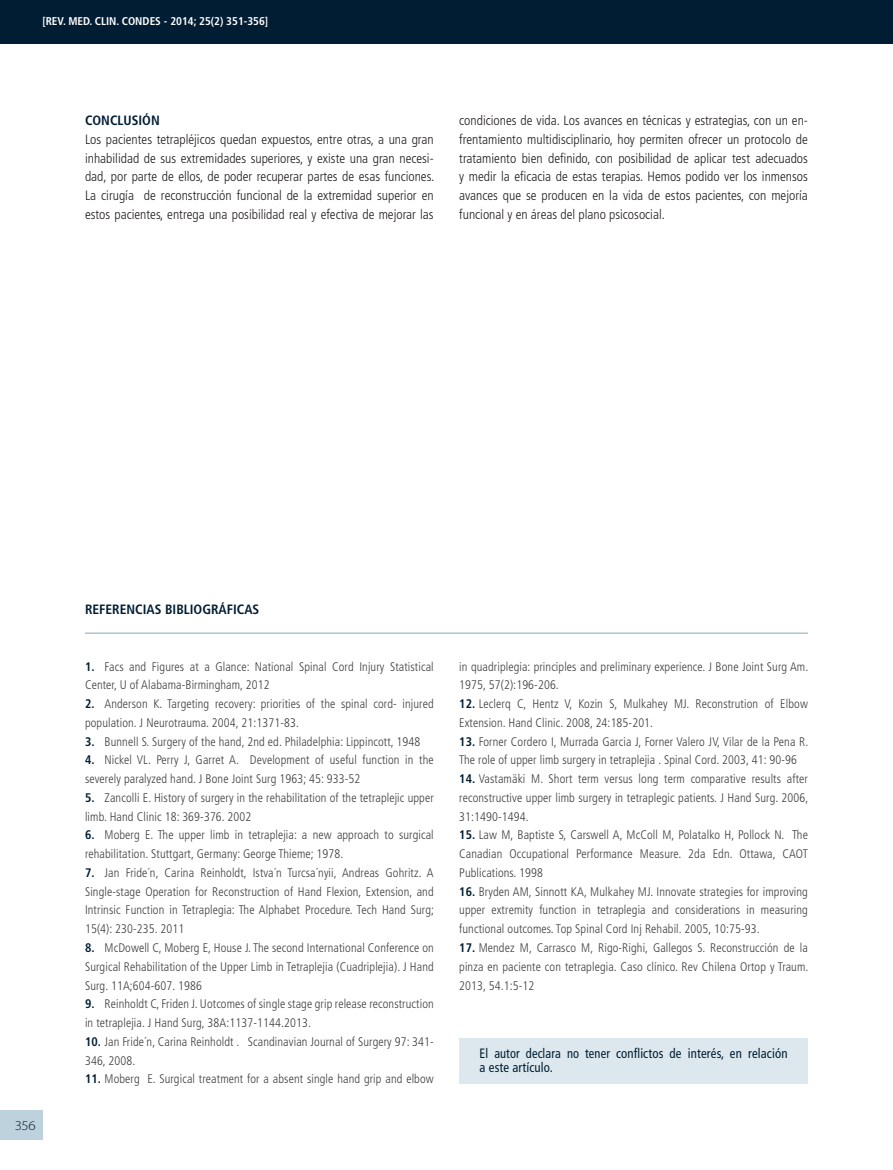
<style>
.page{position:relative;width:893px;height:1170px;background:#fff}
.page>*{position:absolute;margin:0;border:0;box-sizing:border-box;transform-origin:0 0}
.t1{font:300 condensed 13.5px/18.8px "Frutiger";color:#231f20;text-align:justify}
.t2{font:condensed 13.5px/13.5px "Frutiger";letter-spacing:.01em;color:#001d33;scale:.92 1}
.t3{font:700 condensed 13.5px "Frutiger";color:#001d33}
.t4{font:300 13.5px "Myriad Pro";color:#001d33;scale:1.1 1}
.t5{font:300 condensed 12.45px/18.8px "Frutiger";letter-spacing:.01em;color:#3e3e3f}
.t6{font:700 condensed 11.25px "Frutiger";color:#fff}
.s1{font-weight:700;color:#001d33}
</style>
<div class="page">
<div style="left:0;top:1110px;width:43px;height:30px;background:#bdd2dc"></div>
<div style="left:0;top:0;width:893px;height:44px;background:#001d33"></div>
<hr style="left:85px;top:632px;width:723px;height:2px;background:#abc6d2">
<div style="left:459px;top:1038px;width:349px;height:45px;background:#dce8ed"></div>
<p class="t6" style="left:42px;top:15px;width:227px">[REV. MED. CLIN. CONDES - 2014; 25(2) 351-356]</p>
<p class="t3" style="left:85px;top:112px;width:16px">CONCLUSI</p>
<p class="t3" style="left:142px;top:112px;width:17px">ÓN</p>
<p class="t1" style="left:85px;top:130px;width:351px">Los pacientes tetrapléjicos quedan expuestos, entre otras, a una gran inhabilidad de sus extremidades superiores, y existe una gran necesi&shy;dad, por parte de ellos, de poder recuperar partes de esas funciones.<br>La cirugía de reconstrucción funcional de la extremidad superior en estos pacientes, entrega una posibilidad real y efectiva de mejorar las</p>
<p class="t1" style="left:459px;top:111px;width:350px">condiciones de vida. Los avances en técnicas y estrategias, con un en&shy;frentamiento multidisciplinario, hoy permiten ofrecer un protocolo de tratamiento bien definido, con posibilidad de aplicar test adecuados y medir la eficacia de estas terapias. Hemos podido ver los inmensos avances que se producen en la vida de estos pacientes, con mejoría funcional y en áreas del plano psicosocial.</p>
<p class="t4" style="left:15px;top:1117px;width:21px">356</p>
<p class="t3" style="left:85px;top:601px;width:15px">REFER</p>
<p class="t3" style="left:120px;top:601px;width:15px">ENCIAS</p>
<p class="t3" style="left:165px;top:601px;width:69px">BI BLIOGRÁFICAS</p>
<p class="t5" style="left:85px;top:657px;width:350px"><span class="s1">1.</span> Facs and Figures at a Glance: National Spinal Cord Injury Statistical<br>Center, U of Alabama-Birmingham, 2012</p>
<p class="t5" style="left:85px;top:694px;width:350px"><span class="s1">2.</span> Anderson K. Targeting recovery: priorities of the spinal cord- injured population. J Neurotrauma. 2004, 21:1371-83.</p>
<p class="t5" style="left:85px;top:732px;width:337px"><span class="s1">3.</span> Bunnell S. Surgery of the hand, 2nd ed. Philadelphia: Lippincott, 1948</p>
<p class="t5" style="left:85px;top:750px;width:350px"><span class="s1">4.</span> Nickel VL. Perry J, Garret A. Development of useful function in the severely paralyzed hand. J Bone Joint Surg 1963; 45: 933-52</p>
<p class="t5" style="left:85px;top:788px;width:350px"><span class="s1">5.</span> Zancolli E. History of surgery in the rehabilitation of the tetraplejic upper limb. Hand Clinic 18: 369-376. 2002</p>
<p class="t5" style="left:85px;top:825px;width:350px"><span class="s1">6.</span> Moberg E. The upper limb in tetraplejia: a new approach to surgical rehabilitation. Stuttgart, Germany: George Thieme; 1978.</p>
<p class="t5" style="left:85px;top:863px;width:351px;text-align:justify"><span class="s1">7.</span> Jan Fride´n, Carina Reinholdt, Istva´n Turcsa´nyii, Andreas Gohritz. A Single-stage Operation for Reconstruction of Hand Flexion, Extension, and Intrinsic Function in Tetraplegia: The Alphabet Procedure. Tech Hand Surg; 15(4): 230-235. 2011</p>
<p class="t5" style="left:85px;top:938px;width:350px;text-align:justify"><span class="s1">8.</span> McDowell C, Moberg E, House J. The second International Conference on Surgical Rehabilitation of the Upper Limb in Tetraplejia (Cuadriplejia). J Hand Surg. 11A;604-607. 1986</p>
<p class="t5" style="left:85px;top:994px;width:350px"><span class="s1">9.</span> Reinholdt C, Friden J. Uotcomes of single stage grip release reconstruction in tetraplejia. J Hand Surg, 38A:1137-1144.2013.</p>
<p class="t5" style="left:85px;top:1032px;width:350px"><span class="s1">10.</span> Jan Fride´n, Carina Reinholdt . Scandinavian Journal of Surgery 97: 341-<br>346, 2008.</p>
<p class="t5" style="left:85px;top:1069px;width:350px"><span class="s1">11.</span> Moberg E. Surgical treatment for a absent single hand grip and elbow</p>
<p class="t5" style="left:459px;top:657px;width:351px">in quadriplegia: principles and preliminary experience. J Bone Joint Surg Am.<br>1975, 57(2):196-206.</p>
<p class="t5" style="left:459px;top:694px;width:350px"><span class="s1">12.</span> Leclerq C, Hentz V, Kozin S, Mulkahey MJ. Reconstrution of Elbow<br>Extension. Hand Clinic. 2008, 24:185-201.</p>
<p class="t5" style="left:459px;top:732px;width:351px"><span class="s1">13.</span> Forner Cordero I, Murrada Garcia J, Forner Valero JV, Vilar de la Pena R.<br>The role of upper limb surgery in tetraplejia . Spinal Cord. 2003, 41: 90-96</p>
<p class="t5" style="left:459px;top:769px;width:351px;text-align:justify"><span class="s1">14.</span> Vastamäki M. Short term versus long term comparative results after reconstructive upper limb surgery in tetraplegic patients. J Hand Surg. 2006, 31:1490-1494.</p>
<p class="t5" style="left:459px;top:825px;width:350px;text-align:justify"><span class="s1">15.</span> Law M, Baptiste S, Carswell A, McColl M, Polatalko H, Pollock N. The Canadian Occupational Performance Measure. 2da Edn. Ottawa, CAOT Publications. 1998</p>
<p class="t5" style="left:459px;top:882px;width:350px;text-align:justify"><span class="s1">16.</span> Bryden AM, Sinnott KA, Mulkahey MJ. Innovate strategies for improving upper extremity function in tetraplegia and considerations in measuring functional outcomes. Top Spinal Cord Inj Rehabil. 2005, 10:75-93.</p>
<p class="t5" style="left:459px;top:938px;width:351px;text-align:justify"><span class="s1">17.</span> Mendez M, Carrasco M, Rigo-Righi, Gallegos S. Reconstrucción de la pinza en paciente con tetraplegia. Caso clínico. Rev Chilena Ortop y Traum.<br>2013, 54.1:5-12</p>
<p class="t2" style="left:480px;top:1046px;width:336px">El autor declara no tener conflictos de interés, en relación a este artículo.</p>
</div>
